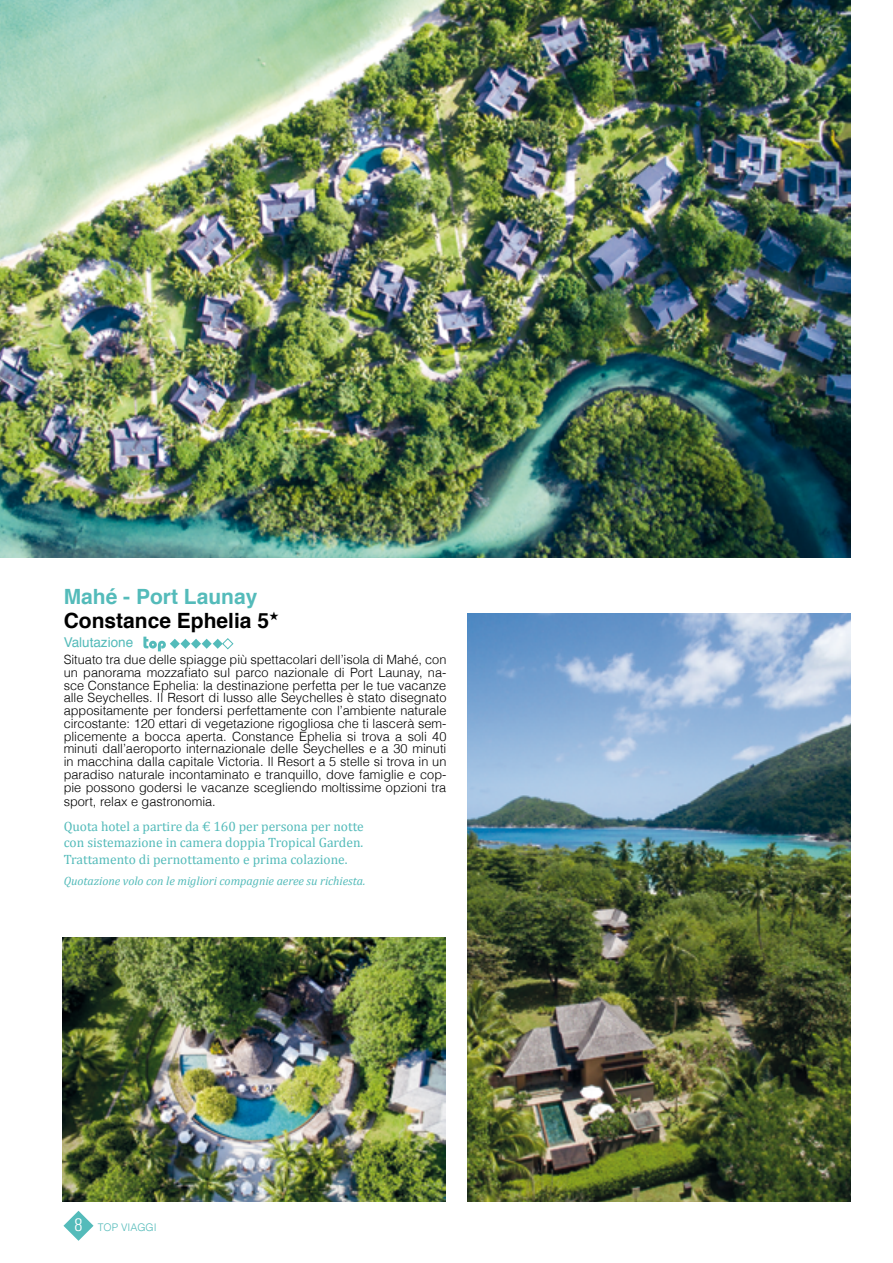
<style>
.page{position:relative;width:893px;height:1263px;background:#fff}
.page>*{position:absolute;margin:0;border:0;box-sizing:border-box;transform-origin:0 0}
.t1{font:700 21px/23.5px "Helvetica";color:#000}
.t2{font:13.5px/16.5px "Cambria";color:#54bbba;text-align:justify}
.t3{font:13.5px "Helvetica";color:#54bbba}
.t4{font:300 12.75px/12.8px "Helvetica";color:#000;text-align:justify}
.t5{font:italic 12px "Cambria";letter-spacing:-.005em;color:#54bbba}
.t6{font:300 10.5px "Helvetica";color:#54bbba}
.s1{color:#54bbba}
.s2{font-family:"Univers LT Std";font-stretch:condensed;font-size:18px;color:#fff}
</style>
<div class="page">
<svg style="left:63px;top:1211px;width:31px;height:30px"></svg>
<img style="left:63px;top:938px;width:382px;height:263px">
<img style="left:468px;top:613px;width:382px;height:588px">
<img style="left:0;top:0;width:850px;height:557px">
<svg style="left:143px;top:637px;width:90px;height:14px"></svg>
<h1 class="t1" style="left:64px;top:585px;width:217px"><span class="s1">Mahé - Port Launay<br></span>Constance Ephelia 5★</h1>
<p class="t3" style="left:64px;top:632px;width:71px">Valutazione</p>
<p class="t4" style="left:64px;top:653px;width:384px">Situato tra due delle spiagge più spettacolari dell’isola di Mahé, con un panorama mozzafiato sul parco nazionale di Port Launay, na&shy;sce Constance Ephelia: la destinazione perfetta per le tue vacanze alle Seychelles. Il Resort di lusso alle Seychelles è stato disegnato appositamente per fondersi perfettamente con l’ambiente naturale circostante: 120 ettari di vegetazione rigogliosa che ti lascerà sem&shy;plicemente a bocca aperta. Constance Ephelia si trova a soli 40 minuti dall’aeroporto internazionale delle Seychelles e a 30 minuti in macchina dalla capitale Victoria. Il Resort a 5 stelle si trova in un paradiso naturale incontaminato e tranquillo, dove famiglie e cop&shy;pie possono godersi le vacanze scegliendo moltissime opzioni tra</p>
<p class="t4" style="left:64px;top:795px;width:154px">sport, relax e gastronomia.</p>
<p class="t2" style="left:64px;top:818px;width:301px">Quota hotel a partire da € 160 per persona per notte con sistemazione in camera doppia Tropical Garden.<br>Trattamento di pernottamento e prima colazione.</p>
<p class="t5" style="left:64px;top:872px;width:303px">Quotazione volo con le migliori compagnie aeree su richiesta.</p>
<p class="t6" style="left:75px;top:1221px;width:84px"><span class="s2">8</span> TOP VIAGGI</p>
</div>
